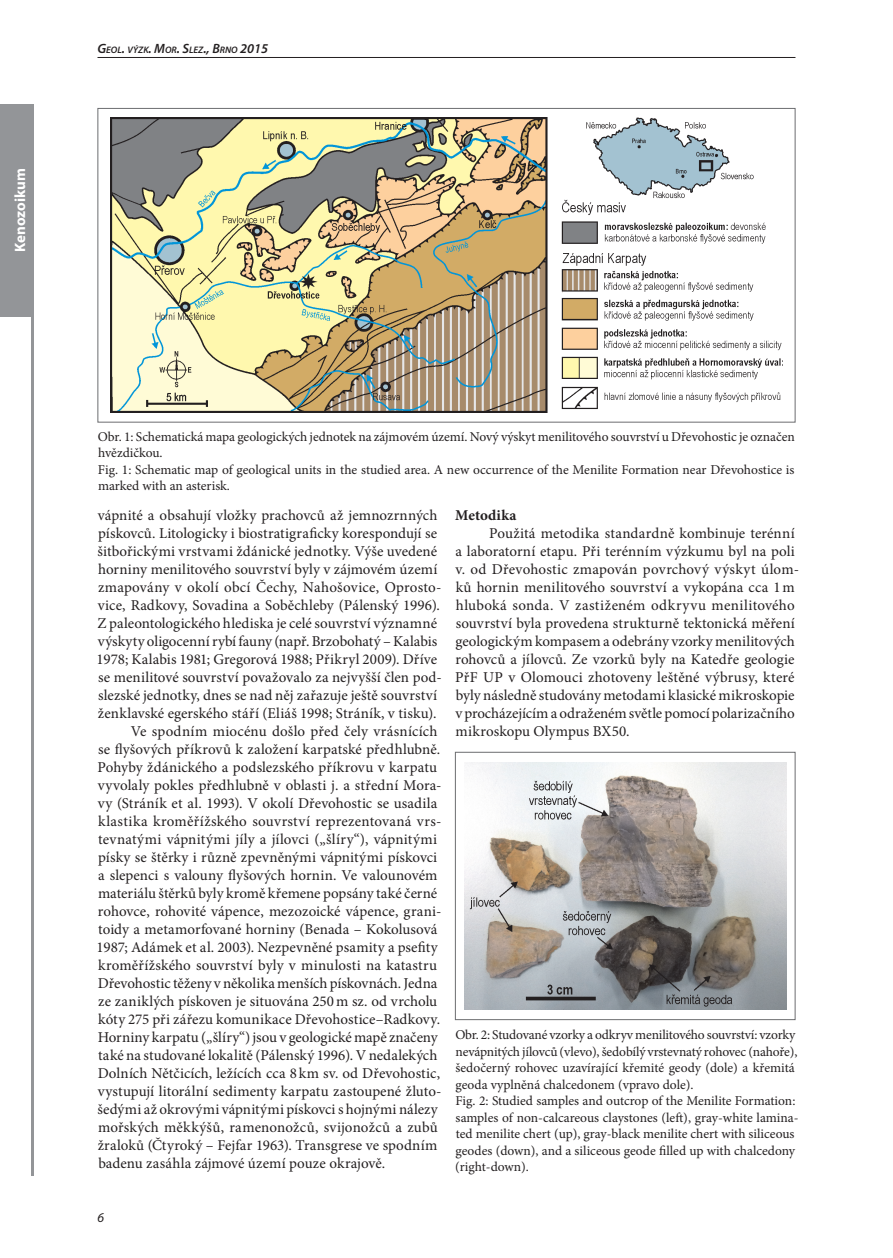
<style>
.page{position:relative;width:893px;height:1258px;background:#fff}
.page>*{position:absolute;margin:0;border:0;box-sizing:border-box;transform-origin:0 0}
.t1{font:15px/18px "Minion Pro";letter-spacing:.005em;color:#231f20}
.t2{font:700 15px "Myriad Pro";color:#fff}
.t3{font:700 15px "Minion Pro";letter-spacing:.01em;color:#231f20}
.t4{font:13.5px/16.5px "Minion Pro";letter-spacing:-.005em;color:#231f20}
.t5{font:italic 13.5px "Myriad Pro";color:#231f20}
.t6{font:italic 600 9.45px "Myriad Pro";color:#231f20}
.s1{font-size:13.5px}
</style>
<div class="page">
<hr style="left:31px;top:104px;width:3px;height:1071px;background:#939598">
<hr style="left:97px;top:57px;width:698px;height:1px;background:#231f20">
<img style="left:111px;top:118px;width:670px;height:295px">
<img style="left:464px;top:763px;width:322px;height:246px">
<div style="left:455px;top:752px;width:340px;height:268px;border:1px solid #6c6d70"></div>
<div style="left:0;top:104px;width:34px;height:212px;background:#939598"></div>
<p class="t2" style="left:14px;top:252px;width:85px;rotate:-90deg">Kenozoikum</p>
<p class="t6" style="left:97px;top:46px;width:172px"><span class="s1">G</span>EOL<span class="s1">.</span> VÝZK<span class="s1">. M</span>OR<span class="s1">. S</span>LEZ<span class="s1">., B</span>RNO <span class="s1">2015</span></p>
<p class="t4" style="left:98px;top:429px;width:698px">Obr. 1: Schematická mapa geologických jednotek na zájmovém území. Nový výskyt menilitového souvrství u Dřevohostic je označen hvězdičkou.<br>Fig. 1: Schematic map of geological units in the studied area. A new occurrence of the Menilite Formation near Dřevohostice is marked with an asterisk.</p>
<p class="t1" style="left:98px;top:507px;width:341px">vápnité a obsahují vložky prachovců až jemnozrnných</p>
<p class="t1" style="left:98px;top:525px;width:340px">pískovců. Litologicky i biostratigraficky korespondují se</p>
<p class="t1" style="left:98px;top:543px;width:341px">šitbořickými vrstvami ždánické jednotky. Výše uvedené</p>
<p class="t1" style="left:98px;top:561px;width:340px">horniny menilitového souvrství byly v zájmovém území</p>
<p class="t1" style="left:98px;top:579px;width:344px">zmapovány v okolí obcí Čechy, Nahošovice, Oprosto-</p>
<p class="t1" style="left:98px;top:597px;width:343px">vice, Radkovy, Sovadina a Soběchleby (Pálenský 1996).</p>
<p class="t1" style="left:98px;top:615px;width:341px">Z paleontologického hlediska je celé souvrství významné</p>
<p class="t1" style="left:98px;top:633px;width:341px">výskyty oligocenní rybí fauny (např. Brzobohatý – Kalabis</p>
<p class="t1" style="left:97px;top:651px;width:342px">1978; Kalabis 1981; Gregorová 1988; Přikryl 2009). Dříve</p>
<p class="t1" style="left:98px;top:669px;width:345px">se menilitové souvrství považovalo za nejvyšší člen pod-</p>
<p class="t1" style="left:98px;top:687px;width:340px">slezské jednotky, dnes se nad něj zařazuje ještě souvrství</p>
<p class="t1" style="left:98px;top:705px;width:340px">ženklavské egerského stáří (Eliáš 1998; Stráník, v tisku).</p>
<p class="t1" style="left:131px;top:723px;width:308px">Ve spodním miocénu došlo před čely vrásnících</p>
<p class="t1" style="left:98px;top:741px;width:343px">se flyšových příkrovů k založení karpatské předhlubně.</p>
<p class="t1" style="left:98px;top:759px;width:341px">Pohyby ždánického a podslezského příkrovu v karpatu</p>
<p class="t1" style="left:98px;top:777px;width:345px">vyvolaly pokles předhlubně v oblasti j. a střední Mora-</p>
<p class="t1" style="left:98px;top:795px;width:341px">vy (Stráník et al. 1993). V okolí Dřevohostic se usadila</p>
<p class="t1" style="left:98px;top:813px;width:344px">klastika kroměřížského souvrství reprezentovaná vrs-</p>
<p class="t1" style="left:98px;top:831px;width:340px">tevnatými vápnitými jíly a jílovci („šlíry“), vápnitými</p>
<p class="t1" style="left:98px;top:849px;width:340px">písky se štěrky i různě zpevněnými vápnitými pískovci</p>
<p class="t1" style="left:98px;top:867px;width:340px">a slepenci s valouny flyšových hornin. Ve valounovém</p>
<p class="t1" style="left:98px;top:885px;width:340px">materiálu štěrků byly kromě křemene popsány také černé</p>
<p class="t1" style="left:98px;top:903px;width:345px">rohovce, rohovité vápence, mezozoické vápence, grani-</p>
<p class="t1" style="left:98px;top:921px;width:340px">toidy a metamorfované horniny (Benada – Kokolusová</p>
<p class="t1" style="left:97px;top:939px;width:342px">1987; Adámek et al. 2003). Nezpevněné psamity a psefity</p>
<p class="t1" style="left:98px;top:957px;width:340px">kroměřížského souvrství byly v minulosti na katastru</p>
<p class="t1" style="left:98px;top:975px;width:341px">Dřevohostic těženy v několika menších pískovnách. Jedna</p>
<p class="t1" style="left:98px;top:993px;width:340px">ze zaniklých pískoven je situována 250 m sz. od vrcholu</p>
<p class="t1" style="left:98px;top:1011px;width:343px">kóty 275 při zářezu komunikace Dřevohostice–Radkovy.</p>
<p class="t1" style="left:98px;top:1029px;width:341px">Horniny karpatu („šlíry“) jsou v geologické mapě značeny</p>
<p class="t1" style="left:98px;top:1047px;width:340px">také na studované lokalitě (Pálenský 1996). V nedalekých</p>
<p class="t1" style="left:98px;top:1065px;width:344px">Dolních Nětčicích, ležících cca 8 km sv. od Dřevohostic,</p>
<p class="t1" style="left:98px;top:1083px;width:345px">vystupují litorální sedimenty karpatu zastoupené žluto-</p>
<p class="t1" style="left:98px;top:1101px;width:341px">šedými až okrovými vápnitými pískovci s hojnými nálezy</p>
<p class="t1" style="left:98px;top:1119px;width:341px">mořských měkkýšů, ramenonožců, svijonožců a zubů</p>
<p class="t1" style="left:98px;top:1137px;width:341px">žraloků (Čtyroký – Fejfar 1963). Transgrese ve spodním</p>
<p class="t1" style="left:98px;top:1155px;width:288px">badenu zasáhla zájmové území pouze okrajově.</p>
<p class="t3" style="left:455px;top:509px;width:63px">Metodika</p>
<p class="t1" style="left:455px;top:525px;width:345px;text-indent:34px">Použitá metodika standardně kombinuje terénní a laboratorní etapu. Při terénním výzkumu byl na poli v. od Dřevohostic zmapován povrchový výskyt úlom&shy;ků hornin menilitového souvrství a vykopána cca 1 m hluboká sonda. V zastiženém odkryvu menilitového souvrství byla provedena strukturně tektonická měření geologickým kompasem a odebrány vzorky menilitových rohovců a jílovců. Ze vzorků byly na Katedře geologie PřF UP v Olomouci zhotoveny leštěné výbrusy, které byly následně studovány metodami klasické mikroskopie v procházejícím a odraženém světle pomocí polarizačního mikroskopu Olympus BX50.</p>
<p class="t4" style="left:455px;top:1028px;width:345px">Obr. 2: Studované vzorky a odkryv menilitového souvrství: vzorky nevápnitých jílovců (vlevo), šedobílý vrstevnatý rohovec (nahoře), šedočerný rohovec uzavírající křemité geody (dole) a křemitá geoda vyplněná chalcedonem (vpravo dole).<br>Fig. 2: Studied samples and outcrop of the Menilite Formation: samples of non-calcareous claystones (left), gray-white lamina&shy;ted menilite chert (up), gray-black menilite chert with siliceous geodes (down), and a siliceous geode filled up with chalcedony (right-down).</p>
<p class="t5" style="left:97px;top:1212px;width:8px">6</p>
</div>
